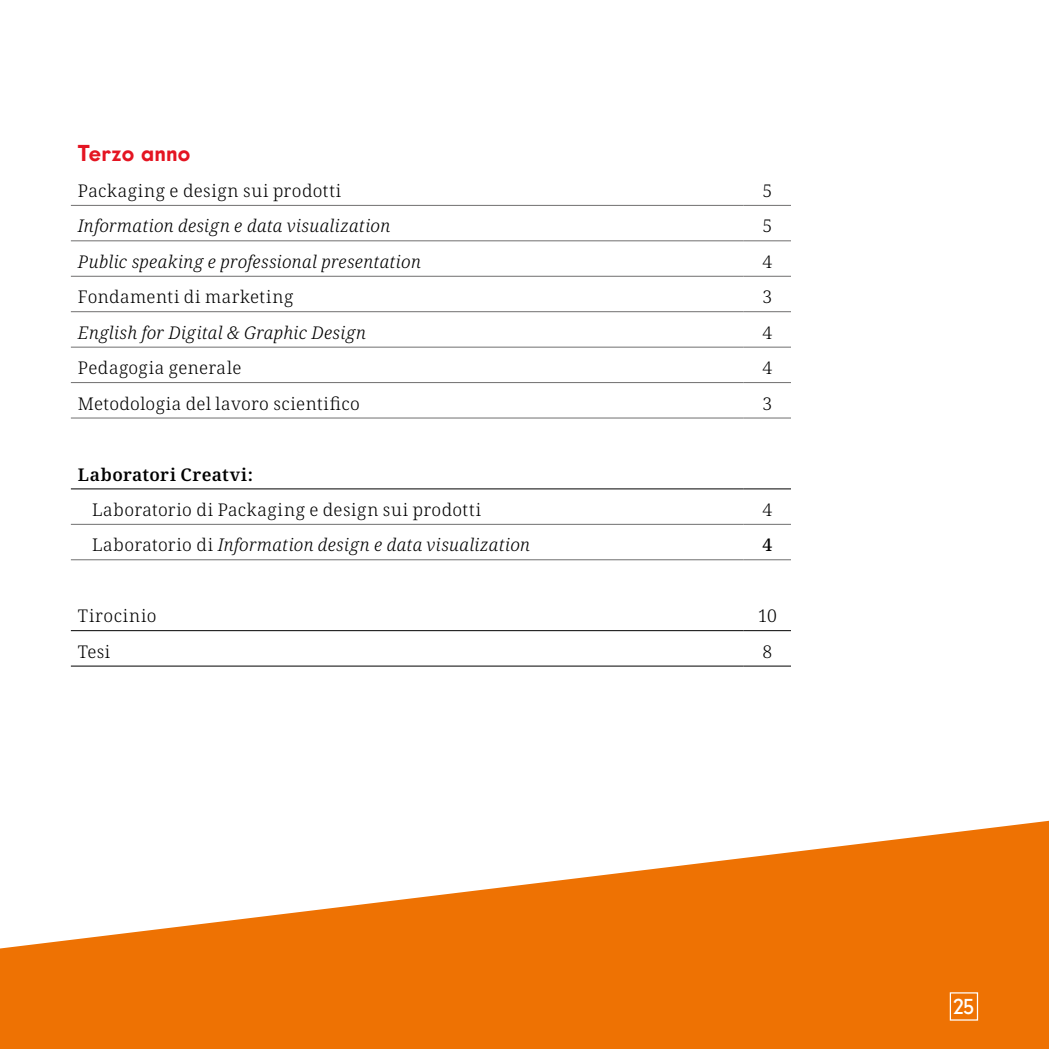
<style>
.page{position:relative;width:1049px;height:1049px;background:#fff}
.page>*{position:absolute;margin:0;border:0;box-sizing:border-box;transform-origin:0 0}
.t1{font:700 22.5px "Intervogue";letter-spacing:.01em;color:#e41522}
.t2{font:500 21.25px "Intervogue";color:#fff}
.t3{font:300 17.5px "Noto Serif";letter-spacing:.03em;color:#000}
.t4{font:italic 300 17.5px "Noto Serif";letter-spacing:.02em;color:#000}
.t5{font:600 17.5px "Noto Serif";letter-spacing:.025em;color:#000}
.t6{font:500 17.5px "Noto Serif";color:#000}
.s1{font-style:normal}
</style>
<div class="page">
<hr style="left:744px;top:205px;width:47px;height:1px;background:#706f6f">
<hr style="left:71px;top:418px;width:673px;height:1px;background:#706f6f">
<hr style="left:744px;top:418px;width:47px;height:1px;background:#706f6f">
<hr style="left:744px;top:240px;width:47px;height:1px;background:#706f6f">
<hr style="left:71px;top:276px;width:673px;height:1px;background:#706f6f">
<hr style="left:744px;top:276px;width:47px;height:1px;background:#706f6f">
<hr style="left:71px;top:666px;width:673px;height:1px;background:#000">
<hr style="left:744px;top:666px;width:47px;height:1px;background:#000">
<hr style="left:71px;top:311px;width:673px;height:1px;background:#706f6f">
<hr style="left:71px;top:630px;width:673px;height:1px;background:#000">
<hr style="left:744px;top:630px;width:47px;height:1px;background:#000">
<hr style="left:744px;top:311px;width:47px;height:1px;background:#706f6f">
<hr style="left:71px;top:559px;width:673px;height:1px;background:#706f6f">
<hr style="left:744px;top:559px;width:47px;height:1px;background:#706f6f">
<hr style="left:71px;top:347px;width:673px;height:1px;background:#706f6f">
<hr style="left:71px;top:488px;width:673px;height:1px;background:#000">
<hr style="left:744px;top:488px;width:47px;height:1px;background:#000">
<hr style="left:744px;top:347px;width:47px;height:1px;background:#706f6f">
<hr style="left:71px;top:382px;width:673px;height:1px;background:#706f6f">
<hr style="left:744px;top:382px;width:47px;height:1px;background:#706f6f">
<hr style="left:71px;top:524px;width:673px;height:1px;background:#706f6f">
<hr style="left:744px;top:524px;width:47px;height:1px;background:#706f6f">
<hr style="left:71px;top:205px;width:673px;height:1px;background:#706f6f">
<hr style="left:71px;top:240px;width:673px;height:1px;background:#706f6f">
<svg style="left:0;top:821px;width:1049px;height:228px;fill:#ee7203"></svg>
<div style="left:950px;top:992px;width:28px;height:28px;border:1px solid #fff"></div>
<p class="t1" style="left:78px;top:139px;width:114px">Terzo anno</p>
<p class="t3" style="left:78px;top:179px;width:265px">Packaging e design sui prodotti</p>
<p class="t3" style="left:762px;top:179px;width:11px">5</p>
<p class="t4" style="left:78px;top:214px;width:314px">Information design e data visualization</p>
<p class="t3" style="left:762px;top:214px;width:11px">5</p>
<p class="t4" style="left:78px;top:250px;width:344px">Public speaking e professional presentation</p>
<p class="t3" style="left:762px;top:250px;width:11px">4</p>
<p class="t3" style="left:78px;top:285px;width:217px">Fondamenti di marketing</p>
<p class="t3" style="left:762px;top:285px;width:11px">3</p>
<p class="t4" style="left:78px;top:321px;width:289px">English for Digital &amp; Graphic Design</p>
<p class="t3" style="left:762px;top:321px;width:11px">4</p>
<p class="t3" style="left:78px;top:356px;width:165px">Pedagogia generale</p>
<p class="t3" style="left:762px;top:356px;width:11px">4</p>
<p class="t3" style="left:78px;top:391px;width:283px">Metodologia del lavoro scientifico</p>
<p class="t3" style="left:762px;top:391px;width:11px">3</p>
<p class="t5" style="left:78px;top:462px;width:176px">Laboratori Creatvi:</p>
<p class="t3" style="left:92px;top:498px;width:390px">Laboratorio di Packaging e design sui prodotti</p>
<p class="t3" style="left:762px;top:498px;width:11px">4</p>
<p class="t4" style="left:92px;top:533px;width:439px"><span class="s1">Laboratorio di</span> Information design e data visualization</p>
<p class="t6" style="left:762px;top:533px;width:11px">4</p>
<p class="t3" style="left:78px;top:604px;width:80px">Tirocinio</p>
<p class="t3" style="left:758px;top:604px;width:21px">10</p>
<p class="t3" style="left:78px;top:639px;width:34px">Tesi</p>
<p class="t3" style="left:762px;top:639px;width:11px">8</p>
<p class="t2" style="left:953px;top:994px;width:23px">25</p>
</div>
